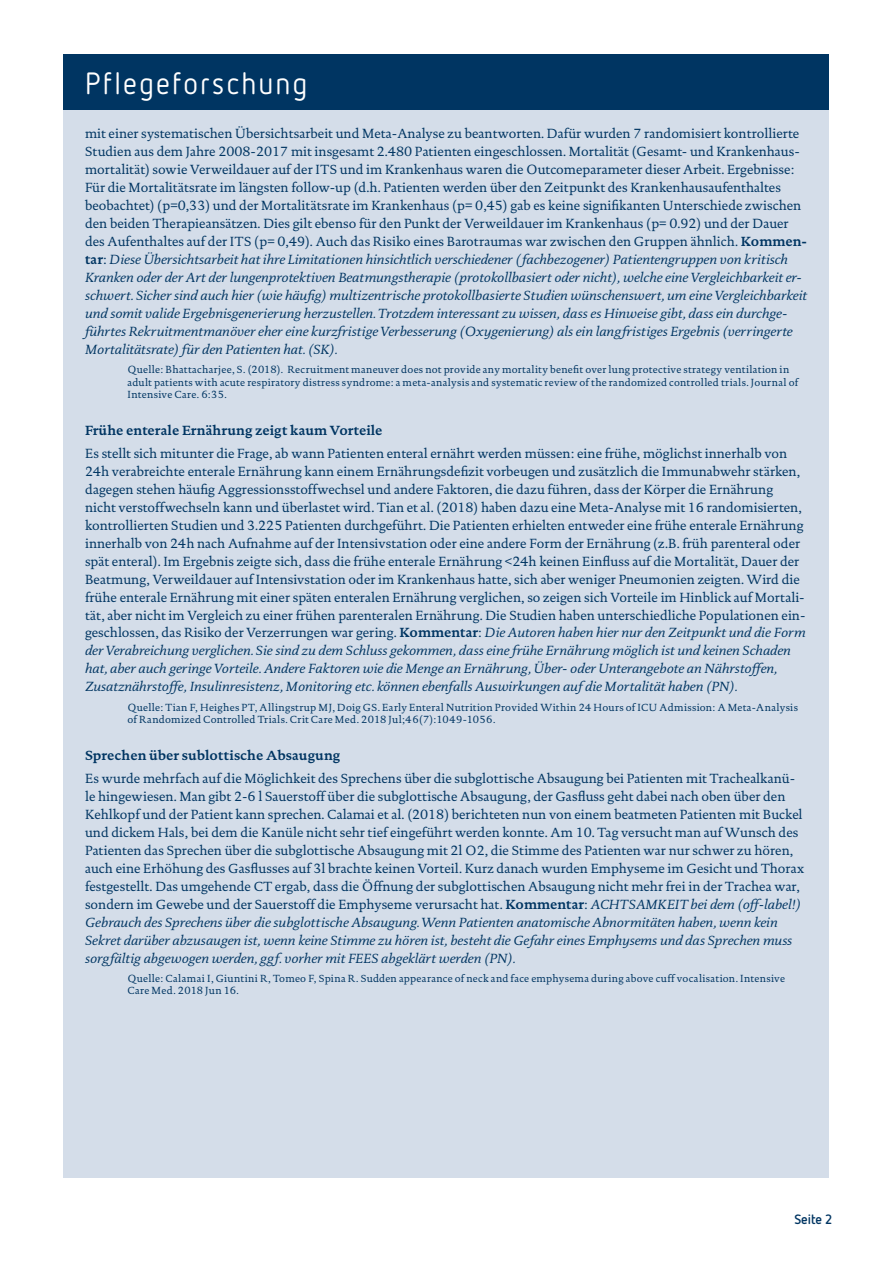
<style>
.page{position:relative;width:893px;height:1263px;background:#fff}
.page>*{position:absolute;margin:0;border:0;box-sizing:border-box;transform-origin:0 0}
.t1{font:30.75px "Netto OT";letter-spacing:.075em;color:#fff}
.t2{font:13.5px/18px "DTL Documenta TOT";color:#003562}
.t3{font:700 13.5px "DTL Documenta TOT";color:#003562}
.t4{font:700 13.5px "Netto OT";color:#003562}
.t5{font:10.5px/12.6px "DTL Documenta TOT";letter-spacing:.03em;color:#003562}
.s1{font-weight:700}
.s2{font-style:italic}
</style>
<div class="page">
<div style="left:64px;top:54px;width:765px;height:55px;background:#003562"></div>
<div style="left:64px;top:110px;width:765px;height:1068px;background:#d4dde9"></div>
<h1 class="t1" style="left:85px;top:64px;width:224px">Pflegeforschung</h1>
<p class="t2" style="left:85px;top:124px;width:723px">mit einer systematischen Übersichtsarbeit und Meta-Analyse zu beantworten. Dafür wurden 7 randomisiert kontrollierte Studien aus dem Jahre 2008-2017 mit insgesamt 2.480 Patienten eingeschlossen. Mortalität (Gesamt- und Krankenhaus&shy;mortalität) sowie Verweildauer auf der ITS und im Krankenhaus waren die Outcomeparameter dieser Arbeit. Ergebnisse:<br>Für die Mortalitätsrate im längsten follow-up (d.h. Patienten werden über den Zeitpunkt des Krankenhausaufenthaltes beobachtet) (p=0,33) und der Mortalitätsrate im Krankenhaus (p= 0,45) gab es keine signifikanten Unterschiede zwischen den beiden Therapieansätzen. Dies gilt ebenso für den Punkt der Verweildauer im Krankenhaus (p= 0.92) und der Dauer des Aufenthaltes auf der ITS (p= 0,49). Auch das Risiko eines Barotraumas war zwischen den Gruppen ähnlich. <span class="s1">Kommen&shy;tar</span>: <span class="s2">Diese Übersichtsarbeit hat ihre Limitationen hinsichtlich verschiedener (fachbezogener) Patientengruppen von kritisch Kranken oder der Art der lungenprotektiven Beatmungstherapie (protokollbasiert oder nicht), welche eine Vergleichbarkeit er&shy;schwert. Sicher sind auch hier (wie häufig) multizentrische protokollbasierte Studien wünschenswert, um eine Vergleichbarkeit und somit valide Ergebnisgenerierung herzustellen. Trotzdem interessant zu wissen, dass es Hinweise gibt, dass ein durchge&shy;führtes Rekruitmentmanöver eher eine kurzfristige Verbesserung (Oxygenierung) als ein langfristiges Ergebnis (verringerte Mortalitätsrate) für den Patienten hat. (SK).</span></p>
<p class="t5" style="left:128px;top:363px;width:672px">Quelle: Bhattacharjee, S. (2018). Recruitment maneuver does not provide any mortality benefit over lung protective strategy ventilation in adult patients with acute respiratory distress syndrome: a meta-analysis and systematic review of the randomized controlled trials. Journal of<br>Intensive Care. 6:35.</p>
<p class="t3" style="left:85px;top:422px;width:299px">Frühe enterale Ernährung zeigt kaum Vorteile</p>
<p class="t2" style="left:85px;top:444px;width:722px">Es stellt sich mitunter die Frage, ab wann Patienten enteral ernährt werden müssen: eine frühe, möglichst innerhalb von 24h verabreichte enterale Ernährung kann einem Ernährungsdefizit vorbeugen und zusätzlich die Immunabwehr stärken, dagegen stehen häufig Aggressionsstoffwechsel und andere Faktoren, die dazu führen, dass der Körper die Ernährung nicht verstoffwechseln kann und überlastet wird. Tian et al. (2018) haben dazu eine Meta-Analyse mit 16 randomisierten, kontrollierten Studien und 3.225 Patienten durchgeführt. Die Patienten erhielten entweder eine frühe enterale Ernährung innerhalb von 24h nach Aufnahme auf der Intensivstation oder eine andere Form der Ernährung (z.B. früh parenteral oder spät enteral). Im Ergebnis zeigte sich, dass die frühe enterale Ernährung &lt;24h keinen Einfluss auf die Mortalität, Dauer der Beatmung, Verweildauer auf Intensivstation oder im Krankenhaus hatte, sich aber weniger Pneumonien zeigten. Wird die frühe enterale Ernährung mit einer späten enteralen Ernährung verglichen, so zeigen sich Vorteile im Hinblick auf Mortali&shy;tät, aber nicht im Vergleich zu einer frühen parenteralen Ernährung. Die Studien haben unterschiedliche Populationen ein&shy;geschlossen, das Risiko der Verzerrungen war gering. <span class="s1">Kommentar</span>: <span class="s2">Die Autoren haben hier nur den Zeitpunkt und die Form der Verabreichung verglichen. Sie sind zu dem Schluss gekommen, dass eine frühe Ernährung möglich ist und keinen Schaden hat, aber auch geringe Vorteile. Andere Faktoren wie die Menge an Ernährung, Über- oder Unterangebote an Nährstoffen, Zusatznährstoffe, Insulinresistenz, Monitoring etc. können ebenfalls Auswirkungen auf die Mortalität haben (PN).</span></p>
<p class="t5" style="left:128px;top:701px;width:672px">Quelle: Tian F, Heighes PT, Allingstrup MJ, Doig GS. Early Enteral Nutrition Provided Within 24 Hours of ICU Admission: A Meta-Analysis of Randomized Controlled Trials. Crit Care Med. 2018 Jul;46(7):1049-1056.</p>
<p class="t3" style="left:85px;top:747px;width:257px">Sprechen über sublottische Absaugung</p>
<p class="t2" style="left:85px;top:769px;width:721px">Es wurde mehrfach auf die Möglichkeit des Sprechens über die subglottische Absaugung bei Patienten mit Trachealkanü&shy;le hingewiesen. Man gibt 2-6 l Sauerstoff über die subglottische Absaugung, der Gasfluss geht dabei nach oben über den Kehlkopf und der Patient kann sprechen. Calamai et al. (2018) berichteten nun von einem beatmeten Patienten mit Buckel und dickem Hals, bei dem die Kanüle nicht sehr tief eingeführt werden konnte. Am 10. Tag versucht man auf Wunsch des Patienten das Sprechen über die subglottische Absaugung mit 2l O2, die Stimme des Patienten war nur schwer zu hören, auch eine Erhöhung des Gasflusses auf 3l brachte keinen Vorteil. Kurz danach wurden Emphyseme im Gesicht und Thorax festgestellt. Das umgehende CT ergab, dass die Öffnung der subglottischen Absaugung nicht mehr frei in der Trachea war, sondern im Gewebe und der Sauerstoff die Emphyseme verursacht hat. <span class="s1">Kommentar</span>: <span class="s2">ACHTSAMKEIT bei dem (off-label!)<br>Gebrauch des Sprechens über die subglottische Absaugung. Wenn Patienten anatomische Abnormitäten haben, wenn kein Sekret darüber abzusaugen ist, wenn keine Stimme zu hören ist, besteht die Gefahr eines Emphysems und das Sprechen muss sorgfältig abgewogen werden, ggf. vorher mit FEES abgeklärt werden (PN).</span></p>
<p class="t5" style="left:128px;top:971px;width:659px">Quelle: Calamai I, Giuntini R, Tomeo F, Spina R. Sudden appearance of neck and face emphysema during above cuff vocalisation. Intensive<br>Care Med. 2018 Jun 16.</p>
<p class="t4" style="left:794px;top:1210px;width:39px">Seite 2</p>
</div>
